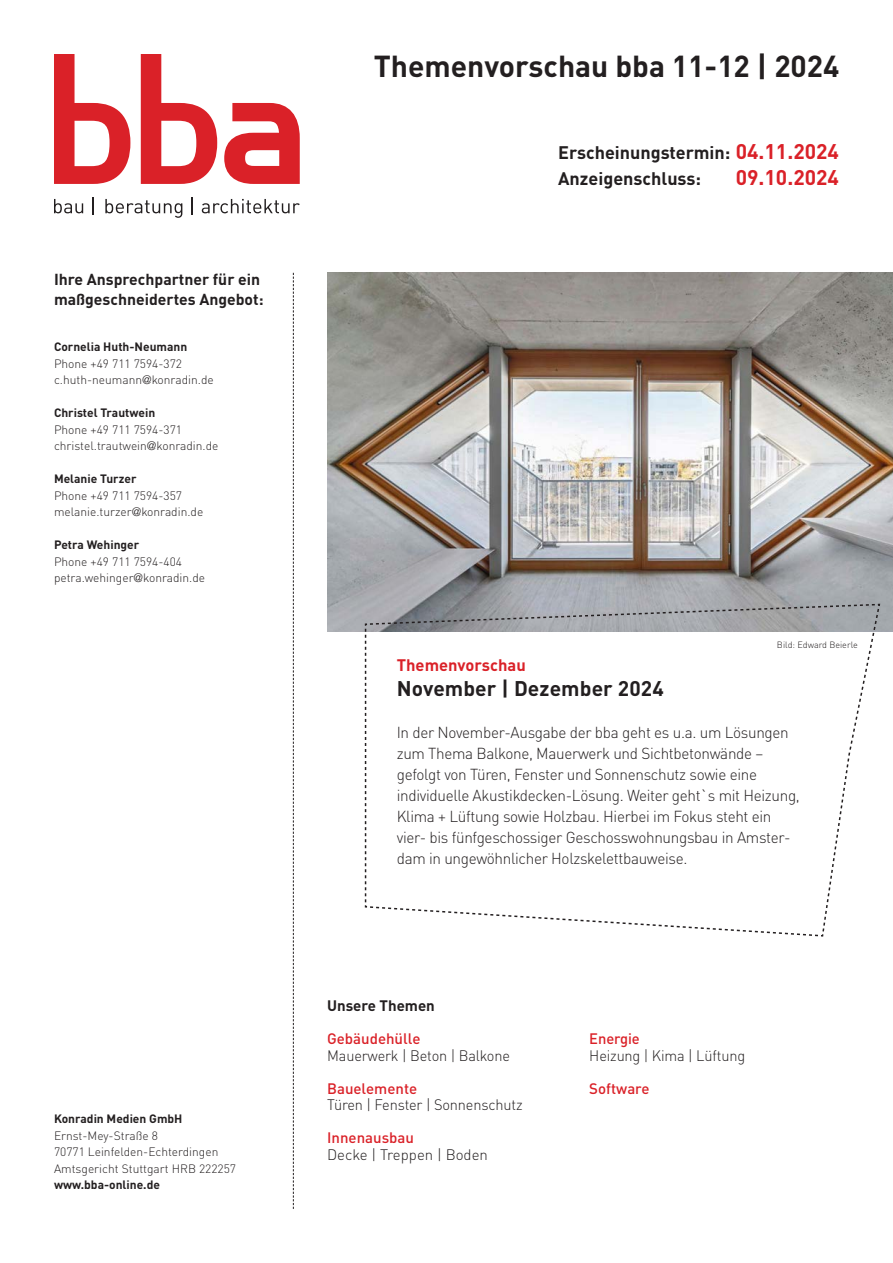
<style>
.page{position:relative;width:893px;height:1263px;background:#fff}
.page>*{position:absolute;margin:0;border:0;box-sizing:border-box;transform-origin:0 0}
.t1{font:700 30px "DINOT";color:#231f20}
.t2{font:700 21px "DINOT";letter-spacing:.005em;color:#231f20}
.t3{font:700 21px "DINOT";color:#da2128}
.t4{font:700 18px/25.2px "DINOT";color:#231f20}
.t5{font:700 16.5px "DINOT";color:#da2128}
.t6{font:300 15.75px/21px "DINOT";letter-spacing:-.02em;color:#231f20}
.t7{font:700 15.75px/19.5px "DINOT";color:#231f20}
.t8{font:300 15px "DINOT";letter-spacing:-.01em;color:#231f20}
.t9{font:500 15px "DINOT";color:#da2128}
.t10{font:700 15px "DINOT";color:#231f20}
.t11{font:300 12px/16.5px "DINOT";color:#231f20}
.t12{font:700 12px "DINOT";color:#231f20}
.t13{font:300 9px "DINOT";color:#231f20}
.s1{font-family:"Helvetica Neue LT Std"}
.s2{font-size:21px;color:#da2128}
</style>
<div class="page">
<svg style="left:54px;top:199px;width:29px;height:14px"></svg>
<svg style="left:93px;top:197px;width:1px;height:18px"></svg>
<svg style="left:105px;top:199px;width:77px;height:19px"></svg>
<svg style="left:192px;top:197px;width:1px;height:18px"></svg>
<svg style="left:202px;top:199px;width:98px;height:14px"></svg>
<svg style="left:141px;top:54px;width:76px;height:130px"></svg>
<svg style="left:224px;top:103px;width:76px;height:81px"></svg>
<svg style="left:54px;top:54px;width:76px;height:130px"></svg>
<svg style="left:293px;top:273px;width:1px;height:936px"></svg>
<img style="left:327px;top:273px;width:566px;height:359px">
<svg style="left:364px;top:603px;width:517px;height:334px"></svg>
<p class="t7" style="left:54px;top:269px;width:211px">Ihre Ansprechpartner für ein maßgeschneidertes Angebot:</p>
<p class="t12" style="left:54px;top:339px;width:135px">Cornelia Huth-Neumann</p>
<p class="t11" style="left:54px;top:355px;width:161px">Phone +49 711 7594-372 c.huth-neumann<span class="s1">@</span>konradin.de</p>
<p class="t12" style="left:54px;top:405px;width:103px">Christel Trautwein</p>
<p class="t11" style="left:54px;top:421px;width:166px">Phone +49 711 7594-371 christel.trautwein<span class="s1">@</span>konradin.de</p>
<p class="t12" style="left:54px;top:471px;width:84px">Melanie Turzer</p>
<p class="t11" style="left:54px;top:487px;width:151px">Phone +49 711 7594-357 melanie.turzer<span class="s1">@</span>konradin.de</p>
<p class="t12" style="left:54px;top:537px;width:87px">Petra Wehinger</p>
<p class="t11" style="left:54px;top:553px;width:153px">Phone +49 711 7594-404 petra.wehinger<span class="s1">@</span>konradin.de</p>
<p class="t12" style="left:54px;top:1111px;width:130px">Konradin Medien GmbH</p>
<p class="t11" style="left:54px;top:1127px;width:184px">Ernst-Mey-Straße 8<br>70771 Leinfelden-Echterdingen<br>Amtsgericht Stuttgart HRB 222257</p>
<p class="t12" style="left:54px;top:1177px;width:107px">www.bba-online.de</p>
<h1 class="t1" style="left:374px;top:46px;width:467px">Themenvorschau bba 11-12 | 2024</h1>
<p class="t4" style="left:558px;top:140px;width:282px">Erscheinungstermin: <span class="s2">04.11.2024<br></span>Anzeigenschluss:</p>
<h2 class="t3" style="left:736px;top:163px;width:105px">09.10.2024</h2>
<p class="t13" style="left:777px;top:639px;width:82px">Bild: Edward Beierle</p>
<p class="t5" style="left:397px;top:654px;width:131px">Themenvorschau</p>
<h2 class="t2" style="left:397px;top:675px;width:269px">November | Dezember 2024</h2>
<p class="t6" style="left:397px;top:722px;width:405px">In der November-Ausgabe der bba geht es u.a. um Lösungen zum Thema Balkone, Mauerwerk und Sichtbetonwände – gefolgt von Türen, Fenster und Sonnenschutz sowie eine individuelle Akustikdecken-Lösung. Weiter geht`s mit Heizung, Klima + Lüftung sowie Holzbau. Hierbei im Fokus steht ein vier- bis fünfgeschossiger Geschosswohnungsbau in Amster&shy;dam in ungewöhnlicher Holzskelettbauweise.</p>
<p class="t10" style="left:327px;top:996px;width:109px">Unsere Themen</p>
<p class="t9" style="left:327px;top:1029px;width:95px">Gebäudehülle</p>
<p class="t8" style="left:327px;top:1046px;width:184px">Mauerwerk | Beton | Balkone</p>
<p class="t9" style="left:327px;top:1079px;width:91px">Bauelemente</p>
<p class="t8" style="left:327px;top:1095px;width:197px">Türen | Fenster | Sonnenschutz</p>
<p class="t9" style="left:327px;top:1128px;width:88px">Innenausbau</p>
<p class="t8" style="left:327px;top:1145px;width:162px">Decke | Treppen | Boden</p>
<p class="t9" style="left:589px;top:1029px;width:52px">Energie</p>
<p class="t8" style="left:589px;top:1046px;width:157px">Heizung | Kima | Lüftung</p>
<p class="t9" style="left:589px;top:1079px;width:62px">Software</p>
</div>
